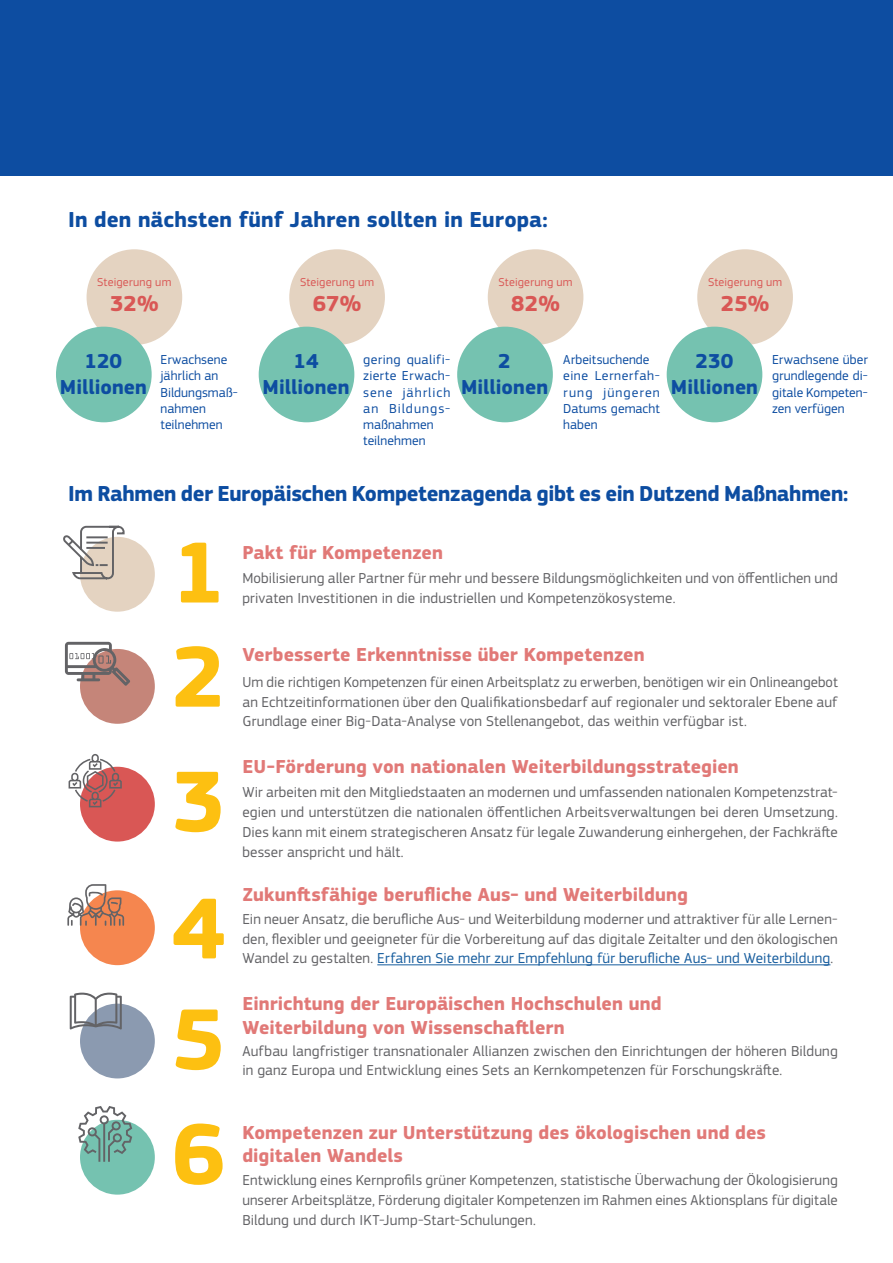
<style>
.page{position:relative;width:893px;height:1263px;background:#fff}
.page>*{position:absolute;margin:0;border:0;box-sizing:border-box;transform-origin:0 0}
.Numbers{font:700 90px "EC Square Sans Pro";color:#fdc011}
.Body{font:700 22.5px "EC Square Sans Pro";letter-spacing:-.015em;color:#0d4da1}
.Body-2{font:700 22.5px "EC Square Sans Pro";letter-spacing:.005em;color:#0d4da1}
.Body-3{font:700 22.5px "EC Square Sans Pro";color:#d95755}
.Body-4{font:700 21px/25.2px "EC Square Sans Pro";color:#0d4da1;text-align:center}
.t1{font:700 19.5px/23.4px "EC Square Sans Pro";letter-spacing:.005em;color:#e17977}
.Body-5{font:15px/19.8px "EC Square Sans Pro";letter-spacing:.01em;color:#636366;text-align:justify}
.Body-6{font:13.5px/16.2px "EC Square Sans Pro";letter-spacing:.01em;color:#0d4da1}
.Body-7{font:13.5px/16.2px "EC Square Sans Pro";letter-spacing:.03em;color:#0d4da1}
.Body-8{font:12px "EC Square Sans Pro";letter-spacing:.02em;color:#d95755}
.s1{color:#175d9e}
</style>
<div class="page">
<div style="left:0;top:0;width:893px;height:176px;background:#0d4da1"></div>
<div style="left:87px;top:249px;width:95px;height:96px;background:#e4d3c1;border-radius:50%"></div>
<div style="left:289px;top:249px;width:96px;height:96px;background:#e4d3c1;border-radius:50%"></div>
<div style="left:488px;top:249px;width:95px;height:96px;background:#e4d3c1;border-radius:50%"></div>
<div style="left:697px;top:249px;width:96px;height:96px;background:#e4d3c1;border-radius:50%"></div>
<div style="left:80px;top:1120px;width:75px;height:74px;background:#75c2b0;border-radius:50%"></div>
<svg style="left:78px;top:1106px;width:54px;height:56px"></svg>
<div style="left:80px;top:537px;width:75px;height:75px;background:#e4d3c1;border-radius:50%"></div>
<svg style="left:63px;top:525px;width:63px;height:55px"></svg>
<hr style="left:377px;top:964px;width:453px;height:1px;background:#175d9e">
<div style="left:80px;top:890px;width:75px;height:75px;background:#f5864f;border-radius:50%"></div>
<svg style="left:67px;top:884px;width:57px;height:42px"></svg>
<div style="left:80px;top:649px;width:75px;height:75px;background:#c58579;border-radius:50%"></div>
<svg style="left:65px;top:642px;width:65px;height:44px"></svg>
<div style="left:80px;top:1004px;width:75px;height:74px;background:#8b9ab0;border-radius:50%"></div>
<svg style="left:70px;top:993px;width:52px;height:36px"></svg>
<div style="left:80px;top:767px;width:75px;height:74px;background:#d95755;border-radius:50%"></div>
<svg style="left:69px;top:754px;width:53px;height:53px"></svg>
<div style="left:56px;top:327px;width:96px;height:95px;background:#75c2b0;border-radius:50%"></div>
<div style="left:259px;top:327px;width:95px;height:95px;background:#75c2b0;border-radius:50%"></div>
<div style="left:457px;top:327px;width:96px;height:95px;background:#75c2b0;border-radius:50%"></div>
<div style="left:667px;top:327px;width:95px;height:95px;background:#75c2b0;border-radius:50%"></div>
<p class="Body-2" style="left:68px;top:206px;width:481px">In den nächsten fünf Jahren sollten in Europa:</p>
<p class="Body-8" style="left:97px;top:275px;width:76px">Steigerung um</p>
<p class="Body-3" style="left:110px;top:290px;width:50px">32%</p>
<p class="Body-8" style="left:300px;top:275px;width:76px">Steigerung um</p>
<p class="Body-8" style="left:498px;top:275px;width:76px">Steigerung um</p>
<p class="Body-8" style="left:708px;top:275px;width:76px">Steigerung um</p>
<p class="Body-3" style="left:313px;top:290px;width:50px">67%</p>
<p class="Body-3" style="left:511px;top:290px;width:50px">82%</p>
<p class="Body-3" style="left:721px;top:290px;width:50px">25%</p>
<p class="Body-4" style="left:60px;top:349px;width:89px">120<br>Millionen</p>
<p class="Body-7" style="left:363px;top:352px;width:89px">gering qualifi&shy;zierte Erwach&shy;sene jährlich an Bildungs&shy;maßnahmen teilnehmen</p>
<p class="Body-4" style="left:671px;top:349px;width:89px">230<br>Millionen</p>
<p class="Body-4" style="left:461px;top:349px;width:89px">2<br>Millionen</p>
<p class="Body-6" style="left:772px;top:352px;width:97px;text-align:justify">Erwachsene über grundlegende di&shy;gitale Kompeten&shy;zen verfügen</p>
<p class="Body-4" style="left:263px;top:349px;width:89px">14<br>Millionen</p>
<p class="Body-6" style="left:563px;top:352px;width:98px">Arbeitsuchende eine Lernerfah&shy;rung jüngeren<br>Datums gemacht haben</p>
<p class="Body-6" style="left:161px;top:352px;width:79px">Erwachsene jährlich an<br>Bildungsmaß&shy;nahmen teilnehmen</p>
<p class="Body" style="left:68px;top:480px;width:782px">Im Rahmen der Europäischen Kompetenzagenda gibt es ein Dutzend Maßnahmen:</p>
<p class="Numbers" style="left:172px;top:519px;width:55px">1</p>
<p class="t1" style="left:242px;top:541px;width:202px">Pakt für Kompetenzen</p>
<p class="Body-5" style="left:242px;top:568px;width:597px">Mobilisierung aller Partner für mehr und bessere Bildungsmöglichkeiten und von öffentlichen und privaten Investitionen in die industriellen und Kompetenzökosysteme.</p>
<p class="Numbers" style="left:172px;top:623px;width:55px">2</p>
<p class="t1" style="left:242px;top:644px;width:404px">Verbesserte Erkenntnisse über Kompetenzen</p>
<p class="Body-5" style="left:242px;top:672px;width:597px">Um die richtigen Kompetenzen für einen Arbeitsplatz zu erwerben, benötigen wir ein Onlineangebot an Echtzeitinformationen über den Qualifikationsbedarf auf regionaler und sektoraler Ebene auf Grundlage einer Big-Data-Analyse von Stellenangebot, das weithin verfügbar ist.</p>
<p class="Numbers" style="left:172px;top:748px;width:55px">3</p>
<p class="Numbers" style="left:172px;top:875px;width:55px">4</p>
<p class="Numbers" style="left:172px;top:986px;width:55px">5</p>
<p class="t1" style="left:242px;top:756px;width:498px">EU-Förderung von nationalen Weiterbildungsstrategien</p>
<p class="Body-5" style="left:242px;top:782px;width:597px">Wir arbeiten mit den Mitgliedstaaten an modernen und umfassenden nationalen Kompetenzstrat&shy;egien und unterstützen die nationalen öffentlichen Arbeitsverwaltungen bei deren Umsetzung.<br>Dies kann mit einem strategischeren Ansatz für legale Zuwanderung einhergehen, der Fachkräfte besser anspricht und hält.</p>
<p class="t1" style="left:242px;top:883px;width:447px">Zukunftsfähige berufliche Aus- und Weiterbildung</p>
<p class="Body-5" style="left:242px;top:909px;width:597px">Ein neuer Ansatz, die berufliche Aus- und Weiterbildung moderner und attraktiver für alle Lernen&shy;den, flexibler und geeigneter für die Vorbereitung auf das digitale Zeitalter und den ökologischen Wandel zu gestalten. <span class="s1">Erfahren Sie mehr zur Empfehlung für berufliche Aus- und Weiterbildung</span>.</p>
<p class="t1" style="left:242px;top:993px;width:421px">Einrichtung der Europäischen Hochschulen und<br>Weiterbildung von Wissenschaftlern</p>
<p class="Body-5" style="left:242px;top:1041px;width:597px">Aufbau langfristiger transnationaler Allianzen zwischen den Einrichtungen der höheren Bildung in ganz Europa und Entwicklung eines Sets an Kernkompetenzen für Forschungskräfte.</p>
<p class="Numbers" style="left:172px;top:1100px;width:55px">6</p>
<p class="t1" style="left:242px;top:1121px;width:525px">Kompetenzen zur Unterstützung des ökologischen und des digitalen Wandels</p>
<p class="Body-5" style="left:242px;top:1170px;width:597px">Entwicklung eines Kernprofils grüner Kompetenzen, statistische Überwachung der Ökologisierung unserer Arbeitsplätze, Förderung digitaler Kompetenzen im Rahmen eines Aktionsplans für digitale Bildung und durch IKT-Jump-Start-Schulungen.</p>
</div>
